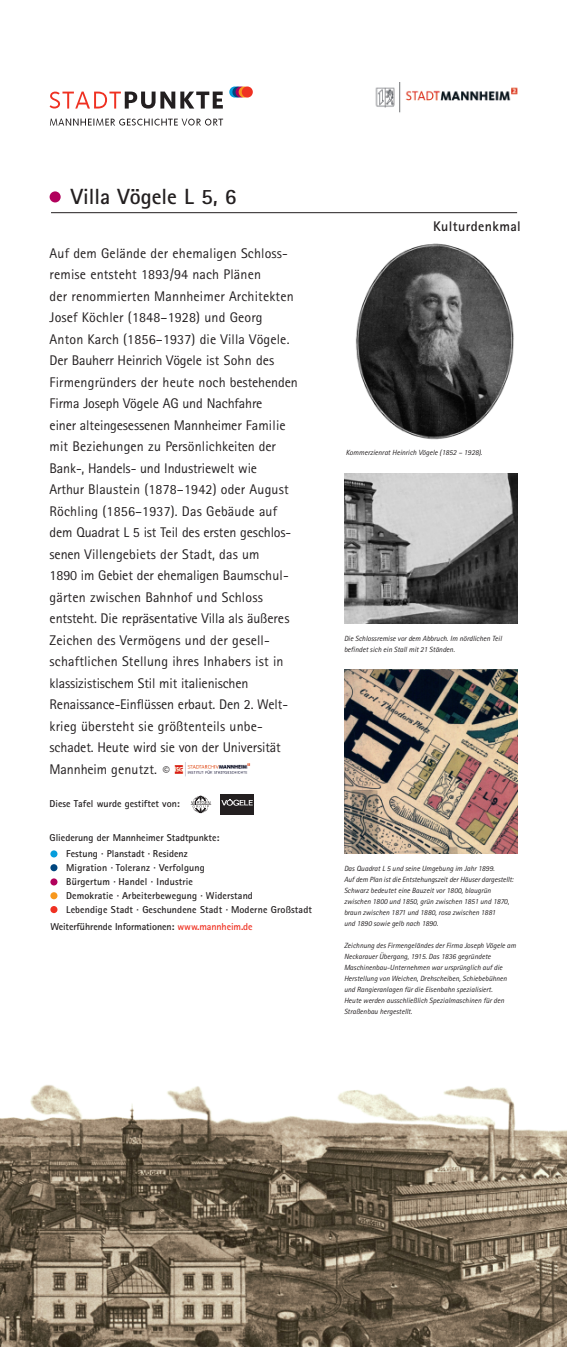
<style>
.page{position:relative;width:567px;height:1347px;background:#fff}
.page>*{position:absolute;margin:0;border:0;box-sizing:border-box;transform-origin:0 0}
.t1{font:700 22px "Rotis Sans Serif";color:#231f20}
.t2{font:14px/21.5px "Rotis Sans Serif";letter-spacing:.01em;color:#231f20}
.t3{font:700 14px "Rotis Sans Serif";letter-spacing:.025em;color:#231f20}
.t4{font:700 10px/14px "Rotis Sans Serif";letter-spacing:.01em;color:#231f20}
.t5{font:700 10px "Rotis Sans Serif";letter-spacing:-.01em;color:#231f20}
.t6{font:italic 7.5px/11px "Rotis Sans Serif";color:#231f20}
.s1{font-weight:300}
.s2{color:#ef3122}
</style>
<div class="page">
<img style="left:0;top:1085px;width:567px;height:261px">
<svg style="left:229px;top:86px;width:11px;height:12px"></svg>
<svg style="left:232px;top:86px;width:11px;height:12px"></svg>
<svg style="left:236px;top:86px;width:11px;height:12px"></svg>
<svg style="left:239px;top:86px;width:11px;height:12px"></svg>
<div style="left:242px;top:86px;width:11px;height:12px;background:#ef3122;border-radius:50%"></div>
<img style="left:375px;top:83px;width:143px;height:30px">
<svg style="left:50px;top:92px;width:173px;height:17px"></svg>
<svg style="left:50px;top:119px;width:173px;height:7px"></svg>
<img style="left:174px;top:763px;width:76px;height:13px">
<hr style="left:51px;top:212px;width:466px;height:1px;background:#231f20">
<div style="left:50px;top:191px;width:11px;height:11px;background:#b1015c;border-radius:50%"></div>
<div style="left:221px;top:794px;width:33px;height:20px;background:#231f20"></div>
<svg style="left:221px;top:799px;width:32px;height:7px"></svg>
<svg style="left:191px;top:796px;width:20px;height:16px"></svg>
<img style="left:355px;top:243px;width:159px;height:197px">
<img style="left:344px;top:473px;width:173px;height:150px">
<img style="left:344px;top:669px;width:173px;height:184px">
<div style="left:50px;top:892px;width:7px;height:7px;background:#f7971d;border-radius:50%"></div>
<div style="left:50px;top:906px;width:7px;height:7px;background:#ef3122;border-radius:50%"></div>
<div style="left:50px;top:878px;width:7px;height:7px;background:#b1015c;border-radius:50%"></div>
<div style="left:50px;top:864px;width:7px;height:7px;background:#00467e;border-radius:50%"></div>
<div style="left:50px;top:850px;width:7px;height:7px;background:#069ddc;border-radius:50%"></div>
<h1 class="t1" style="left:71px;top:189px;width:167px">Villa Vögele L 5, 6</h1>
<p class="t2" style="left:50px;top:244px;width:250px">Auf dem Gelände der ehemaligen Schloss&shy;remise entsteht 1893/94 nach Plänen<br>der renommierten Mannheimer Architekten Josef Köchler (1848–1928) und Georg Anton Karch (1856–1937) die Villa Vögele.<br>Der Bauherr Heinrich Vögele ist Sohn des Firmengründers der heute noch bestehenden Firma Joseph Vögele AG und Nachfahre<br>einer alteingesessenen Mannheimer Familie mit Beziehungen zu Persönlichkeiten der Bank-, Handels- und Industriewelt wie<br>Arthur Blaustein (1878–1942) oder August Röchling (1856–1937). Das Gebäude auf dem Quadrat L 5 ist Teil des ersten geschlos&shy;senen Villengebiets der Stadt, das um<br>1890 im Gebiet der ehemaligen Baumschul&shy;gärten zwischen Bahnhof und Schloss entsteht. Die repräsentative Villa als äußeres Zeichen des Vermögens und der gesell&shy;schaftlichen Stellung ihres Inhabers ist in klassizistischem Stil mit italienischen Renaissance-Einflüssen erbaut. Den 2. Welt&shy;krieg übersteht sie größtenteils unbe&shy;schadet. Heute wird sie von der Universität Mannheim genutzt. <span class="s1">©</span></p>
<p class="t4" style="left:50px;top:797px;width:132px">Diese Tafel wurde gestiftet von:</p>
<p class="t4" style="left:50px;top:831px;width:171px">Gliederung der Mannheimer Stadtpunkte:</p>
<p class="t4" style="left:66px;top:847px;width:247px">Festung · Planstadt · Residenz<br>Migration · Toleranz · Verfolgung<br>Bürgertum · Handel · Industrie<br>Demokratie · Arbeiterbewegung · Widerstand<br>Lebendige Stadt · Geschundene Stadt · Moderne Großstadt</p>
<p class="t5" style="left:50px;top:923px;width:204px">Weiterführende Informationen: <span class="s2">www.mannheim.de</span></p>
<p class="t3" style="left:433px;top:221px;width:89px">Kulturdenkmal</p>
<p class="t6" style="left:346px;top:448px;width:138px">Kommerzienrat Heinrich Vögele (1852 – 1928).</p>
<p class="t6" style="left:344px;top:633px;width:159px">Die Schlossremise vor dem Abbruch. Im nördlichen Teil befindet sich ein Stall mit 21 Ständen.</p>
<p class="t6" style="left:344px;top:863px;width:171px">Das Quadrat L 5 und seine Umgebung im Jahr 1899.<br>Auf dem Plan ist die Entstehungszeit der Häuser dargestellt:<br>Schwarz bedeutet eine Bauzeit vor 1800, blaugrün zwischen 1800 und 1850, grün zwischen 1851 und 1870, braun zwischen 1871 und 1880, rosa zwischen 1881<br>und 1890 sowie gelb nach 1890.</p>
<p class="t6" style="left:344px;top:941px;width:174px">Zeichnung des Firmengeländes der Firma Joseph Vögele am Neckarauer Übergang, 1915. Das 1836 gegründete Maschinenbau-Unternehmen war ursprünglich auf die Herstellung von Weichen, Drehscheiben, Schiebebühnen und Rangieranlagen für die Eisenbahn spezialisiert.<br>Heute werden ausschließlich Spezialmaschinen für den Straßenbau hergestellt.</p>
</div>
